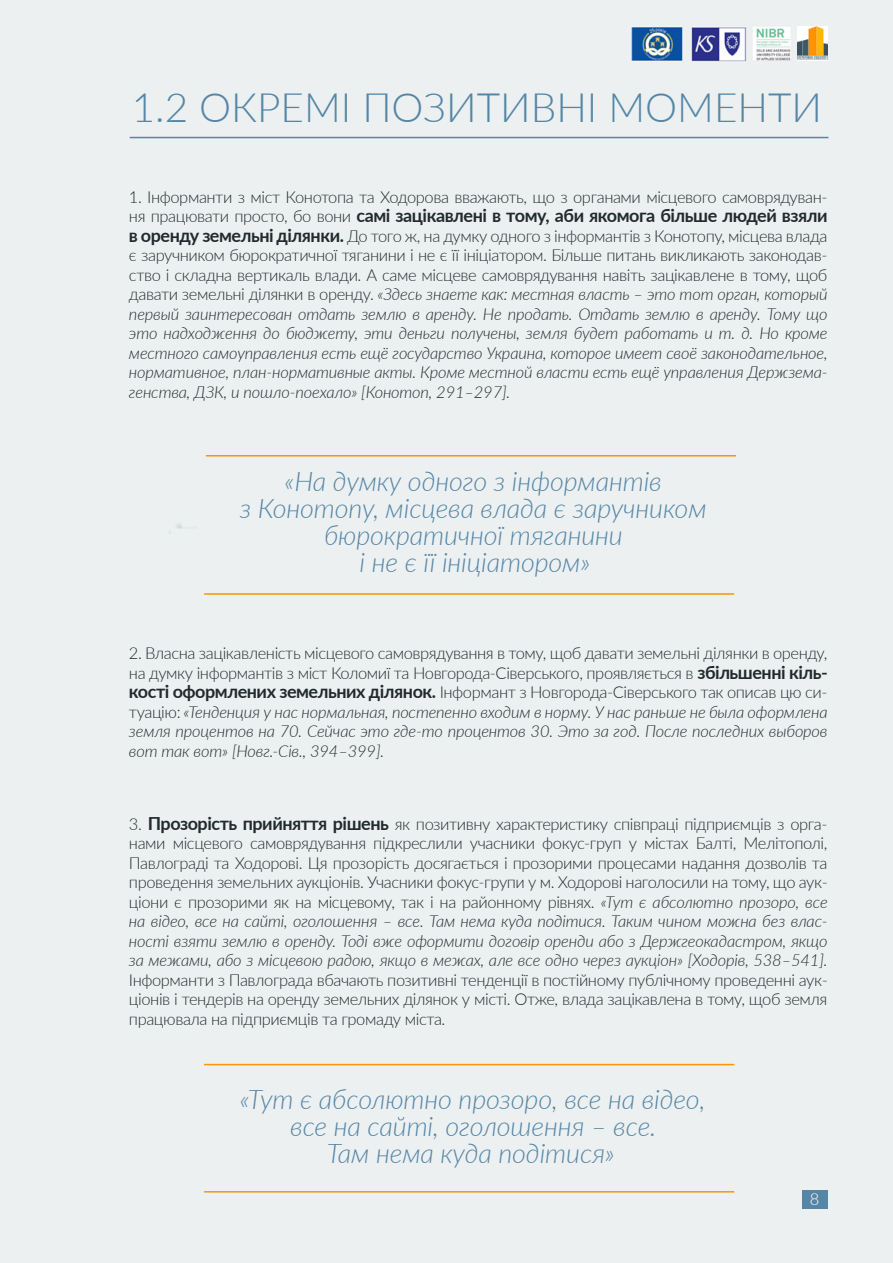
<style>
.page{position:relative;width:893px;height:1263px;background:#ecf0f1}
.page>*{position:absolute;margin:0;border:0;box-sizing:border-box;transform-origin:0 0}
.t1{font:300 40.5px "Lato";color:#5586a6}
.t2{font:italic 300 27px/27px "Lato";letter-spacing:-.005em;color:#5586a6;text-align:center}
.t3{font:700 18px "Lato";letter-spacing:-.025em;color:#212b2d}
.t4{font:300 16.5px/19.5px "Lato";letter-spacing:-.025em;color:#212b2d;text-align:justify}
.t5{font:italic 300 16.5px/19.5px "Lato";letter-spacing:-.01em;color:#212b2d;text-align:justify}
.t6{font:300 16.5px "Lato";color:#fff}
.s1{font-weight:300;font-size:16.5px}
.s2{font-weight:700;font-style:normal;font-size:18px}
.s3{font-style:normal}
.s4{font-weight:700;font-size:18px}
.s5{font-style:italic}
</style>
<div class="page">
<img style="left:589px;top:17px;width:262px;height:63px">
<img style="left:797px;top:26px;width:31px;height:34px">
<div style="left:803px;top:1191px;width:25px;height:18px;background:#5586a6"></div>
<hr style="left:204px;top:1064px;width:530px;height:1px;background:#ff9302">
<hr style="left:204px;top:1191px;width:530px;height:1px;background:#ff9302">
<hr style="left:130px;top:137px;width:698px;height:1px;background:#5586a6">
<hr style="left:206px;top:455px;width:530px;height:1px;background:#ff9302">
<hr style="left:204px;top:593px;width:530px;height:2px;background:#ff9302">
<h1 class="t1" style="left:132px;top:79px;width:692px">1.2 ОКРЕМІ ПОЗИТИВНІ МОМЕНТИ</h1>
<p class="t4" style="left:129px;top:186px;width:700px">1. Інформанти з міст Конотопа та Ходорова вважають, що з органами місцевого самоврядуван-</p>
<p class="t3" style="left:129px;top:202px;width:700px"><span class="s1">ня працювати просто, бо вони</span> самі зацікавлені в тому, аби якомога більше людей взяли</p>
<p class="t5" style="left:129px;top:225px;width:700px"><span class="s2">в оренду земельні ділянки.</span> <span class="s3">До того ж, на думку одного з інформантів з Конотопу, місцева влада є заручником бюрократичної тяганини і не є її ініціатором. Більше питань викликають законодав&shy;ство і складна вертикаль влади. А саме місцеве самоврядування навіть зацікавлене в тому, щоб давати земельні ділянки в оренду.</span> «Здесь знаете как: местная власть – это тот орган, который первый заинтересован отдать землю в аренду. Не продать. Отдать землю в аренду. Тому що это надходження до бюджету, эти деньги получены, земля будет работать и т. д. Но кроме местного самоуправления есть ещё государство Украина, которое имеет своё законодательное, нормативное, план-нормативные акты. Кроме местной власти есть ещё управления Держзема&shy;генства, ДЗК, и пошло-поехало» [Конотоп, 291–297].</p>
<h2 class="t2" style="left:240px;top:467px;width:468px">«На думку одного з інформантів<br>з Конотопу, місцева влада є заручником бюрократичної тяганини<br>і не є її ініціатором»</h2>
<p class="t4" style="left:129px;top:643px;width:700px">2. Власна зацікавленість місцевого самоврядування в тому, щоб давати земельні ділянки в оренду, на думку інформантів з міст Коломиї та Новгорода-Сіверського, проявляється в <span class="s4">збільшенні кіль&shy;кості оформлених земельних ділянок.</span> Інформант з Новгорода-Сіверського так описав цю си&shy;туацію: <span class="s5">«Тенденция у нас нормальная, постепенно входим в норму. У нас раньше не была оформлена земля процентов на 70. Сейчас это где-то процентов 30. Это за год. После последних выборов вот так вот» [Новг.-Сів., 394–399].</span></p>
<p class="t4" style="left:129px;top:813px;width:700px">3. <span class="s4">Прозорість прийняття рішень</span> як позитивну характеристику співпраці підприємців з орга&shy;нами місцевого самоврядування підкреслили учасники фокус-груп у містах Балті, Мелітополі, Павлограді та Ходорові. Ця прозорість досягається і прозорими процесами надання дозволів та проведення земельних аукціонів. Учасники фокус-групи у м. Ходорові наголосили на тому, що аук&shy;ціони є прозорими як на місцевому, так і на районному рівнях. <span class="s5">«Тут є абсолютно прозоро, все на відео, все на сайті, оголошення – все. Там нема куда подітися. Таким чином можна без влас&shy;ності взяти землю в оренду. Тоді вже оформити договір оренди або з Держгеокадастром, якщо за межами, або з місцевою радою, якщо в межах, але все одно через аукціон» [Ходорів, 538–541].</span></p>
<p class="t4" style="left:129px;top:969px;width:700px">Інформанти з Павлограда вбачають позитивні тенденції в постійному публічному проведенні аук&shy;ціонів і тендерів на оренду земельних ділянок у місті. Отже, влада зацікавлена в тому, щоб земля працювала на підприємців та громаду міста.</p>
<h2 class="t2" style="left:240px;top:1084px;width:467px">«Тут є абсолютно прозоро, все на відео, все на сайті, оголошення – все.<br>Там нема куда подітися»</h2>
<p class="t6" style="left:810px;top:1187px;width:11px">8</p>
</div>
